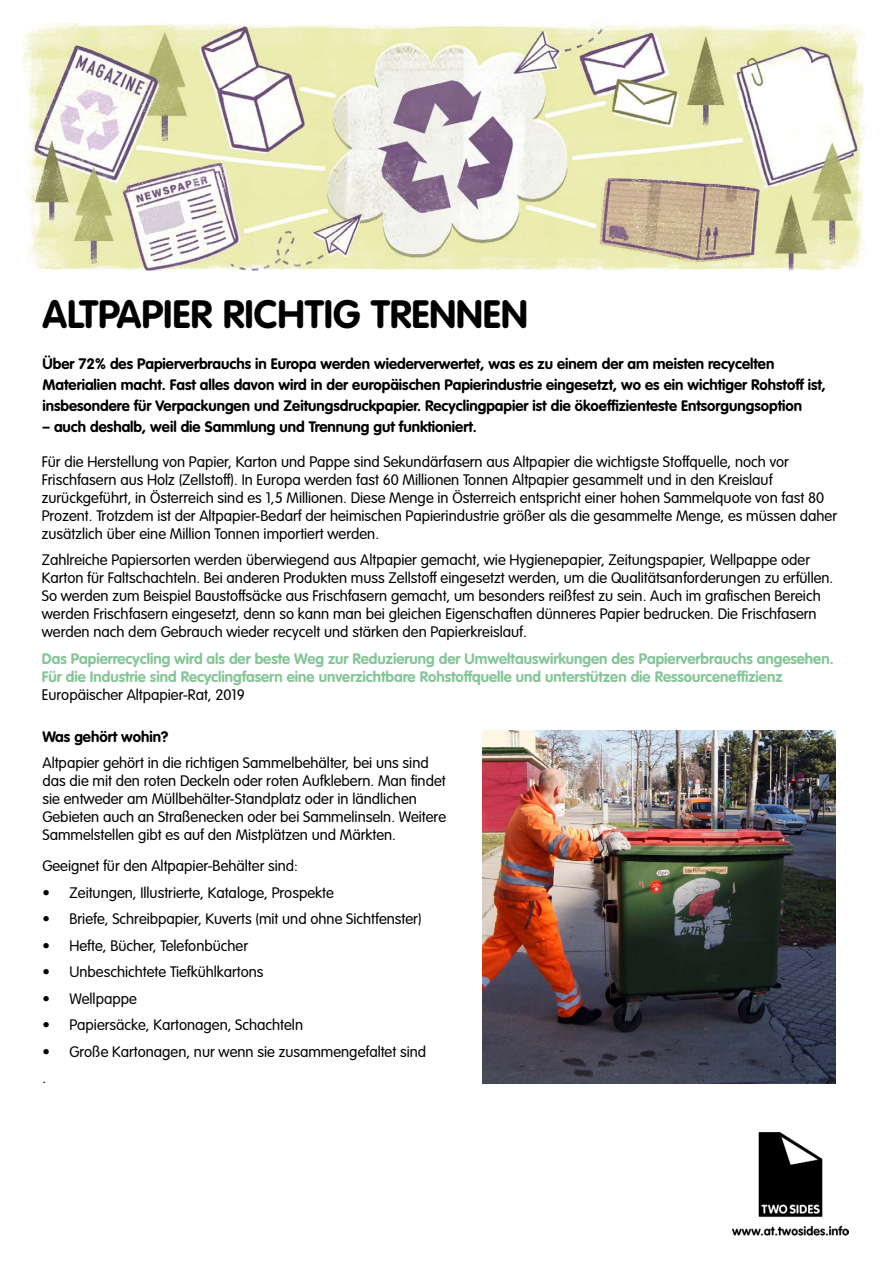
<style>
.page{position:relative;width:893px;height:1263px;background:#fff}
.page>*{position:absolute;margin:0;border:0;box-sizing:border-box;transform-origin:0 0}
.t1{font:700 39px "VAG Rounded LT Pro";color:#000}
.t2{font:300 15px/18px "VAG Rounded LT Pro";color:#000}
.t3{font:700 15px/21px "VAG Rounded LT Pro";color:#000}
.t4{font:700 15px/18px "VAG Rounded LT Pro";color:#85c597}
</style>
<div class="page">
<img style="left:22px;top:22px;width:845px;height:249px">
<img style="left:732px;top:1132px;width:117px;height:104px">
<img style="left:482px;top:730px;width:354px;height:353px">
<h1 class="t1" style="left:43px;top:289px;width:487px">ALTPAPIER RICHTIG TRENNEN</h1>
<p class="t3" style="left:43px;top:353px;width:785px">Über 72% des Papierverbrauchs in Europa werden wiederverwertet, was es zu einem der am meisten recycelten<br>Materialien macht. Fast alles davon wird in der europäischen Papierindustrie eingesetzt, wo es ein wichtiger Rohstoff ist, insbesondere für Verpackungen und Zeitungsdruckpapier. Recyclingpapier ist die ökoeffizienteste Entsorgungsoption</p>
<p class="t3" style="left:43px;top:416px;width:436px">– auch deshalb, weil die Sammlung und Trennung gut funktioniert.</p>
<p class="t2" style="left:42px;top:453px;width:797px">Für die Herstellung von Papier, Karton und Pappe sind Sekundärfasern aus Altpapier die wichtigste Stoffquelle, noch vor Frischfasern aus Holz (Zellstoff). In Europa werden fast 60 Millionen Tonnen Altpapier gesammelt und in den Kreislauf zurückgeführt, in Österreich sind es 1,5 Millionen. Diese Menge in Österreich entspricht einer hohen Sammelquote von fast 80<br>Prozent. Trotzdem ist der Altpapier-Bedarf der heimischen Papierindustrie größer als die gesammelte Menge, es müssen daher zusätzlich über eine Million Tonnen importiert werden.</p>
<p class="t2" style="left:42px;top:551px;width:793px">Zahlreiche Papiersorten werden überwiegend aus Altpapier gemacht, wie Hygienepapier, Zeitungspapier, Wellpappe oder Karton für Faltschachteln. Bei anderen Produkten muss Zellstoff eingesetzt werden, um die Qualitätsanforderungen zu erfüllen.<br>So werden zum Beispiel Baustoffsäcke aus Frischfasern gemacht, um besonders reißfest zu sein. Auch im grafischen Bereich werden Frischfasern eingesetzt, denn so kann man bei gleichen Eigenschaften dünneres Papier bedrucken. Die Frischfasern werden nach dem Gebrauch wieder recycelt und stärken den Papierkreislauf.</p>
<p class="t4" style="left:42px;top:649px;width:793px">Das Papierrecycling wird als der beste Weg zur Reduzierung der Umweltauswirkungen des Papierverbrauchs angesehen.<br>Für die Industrie sind Recyclingfasern eine unverzichtbare Rohstoffquelle und unterstützen die Ressourceneffizienz</p>
<p class="t2" style="left:42px;top:686px;width:205px">Europäischer Altpapier-Rat, 2019</p>
<p class="t3" style="left:43px;top:726px;width:127px">Was gehört wohin?</p>
<p class="t2" style="left:43px;top:754px;width:405px">Altpapier gehört in die richtigen Sammelbehälter, bei uns sind das die mit den roten Deckeln oder roten Aufklebern. Man findet sie entweder am Müllbehälter-Standplatz oder in ländlichen Gebieten auch an Straßenecken oder bei Sammelinseln. Weitere Sammelstellen gibt es auf den Mistplätzen und Märkten.</p>
<p class="t2" style="left:43px;top:857px;width:257px">Geeignet für den Altpapier-Behälter sind:</p>
<p class="t2" style="left:43px;top:884px;width:293px">• Zeitungen, Illustrierte, Kataloge, Prospekte</p>
<p class="t2" style="left:43px;top:910px;width:381px">• Briefe, Schreibpapier, Kuverts (mit und ohne Sichtfenster)</p>
<p class="t2" style="left:43px;top:937px;width:207px">• Hefte, Bücher, Telefonbücher</p>
<p class="t2" style="left:43px;top:963px;width:223px">• Unbeschichtete Tiefkühlkartons</p>
<p class="t2" style="left:43px;top:990px;width:96px">• Wellpappe</p>
<p class="t2" style="left:43px;top:1016px;width:262px">• Papiersäcke, Kartonagen, Schachteln</p>
<p class="t2" style="left:43px;top:1038px;width:385px;line-height:26.5px">• Große Kartonagen, nur wenn sie zusammengefaltet sind .</p>
</div>
